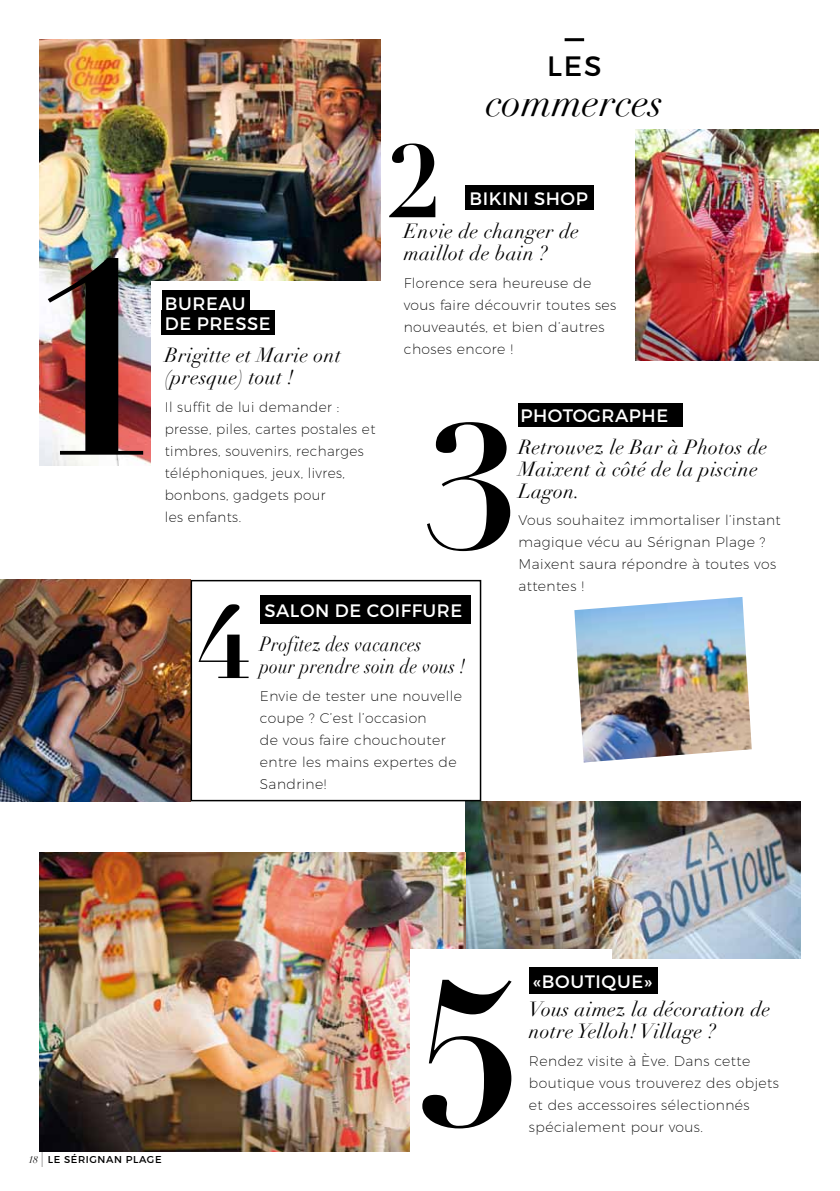
<style>
.page{position:relative;width:840px;height:1191px;background:#fff}
.page>*{position:absolute;margin:0;border:0;box-sizing:border-box;transform-origin:0 0}
.t1{font:700 270px "Didot";color:#000}
.t2{font:700 202.4px "Didot";color:#000}
.t3{font:700 174px "Didot";color:#000}
.t4{font:700 101.2px "Didot";color:#000}
.t5{font:italic 40px "Didot";color:#000}
.t6{font:28px "Montserrat";color:#000}
.t7{font:italic 20px/22px "Didot";letter-spacing:.02em;color:#000}
.t8{font:italic 20px/22px "Didot";letter-spacing:.02em;color:#000;scale:.88 1}
.t9{font:18px "Montserrat";letter-spacing:.03em;color:#fff}
.t10{font:200 14px/22px "Montserrat";letter-spacing:.03em;color:#000}
.t11{font:10px "Montserrat";letter-spacing:.06em;color:#000}
.s1{font-family:"Didot";font-style:italic}
.s2{font-family:"Didot";font-style:italic;font-size:16px}
</style>
<div class="page">
<img style="left:465px;top:801px;width:334px;height:157px">
<img style="left:0;top:580px;width:190px;height:221px">
<div style="left:190px;top:580px;width:291px;height:221px;border:2px solid #000"></div>
<img style="left:40px;top:852px;width:425px;height:299px">
<img style="left:40px;top:40px;width:340px;height:425px">
<div style="left:151px;top:281px;width:229px;height:245px;background:#fff"></div>
<div style="left:410px;top:950px;width:201px;height:241px;background:#fff"></div>
<hr style="left:564px;top:38px;width:19px;height:3px;background:#000">
<img style="left:635px;top:129px;width:183px;height:231px">
<div style="left:162px;top:290px;width:87px;height:20px;background:#000"></div>
<div style="left:162px;top:310px;width:113px;height:24px;background:#000"></div>
<div style="left:518px;top:403px;width:164px;height:24px;background:#000"></div>
<div style="left:260px;top:595px;width:211px;height:29px;background:#000"></div>
<div style="left:528px;top:967px;width:129px;height:26px;background:#000"></div>
<div style="left:464px;top:185px;width:129px;height:24px;background:#000"></div>
<img style="left:574px;top:597px;width:177px;height:165px">
<h1 class="t1" style="left:22px;top:190px;width:152px">1</h1>
<h3 class="t6" style="left:547px;top:48px;width:35px">LES</h3>
<h3 class="t5" style="left:485px;top:77px;width:178px">commerces</h3>
<h3 class="t4" style="left:386px;top:118px;width:58px">2</h3>
<p class="t9" style="left:469px;top:188px;width:120px">BIKI NI SHOP</p>
<h3 class="t7" style="left:403px;top:220px;width:177px">Envie de changer de maillot de bain ?</h3>
<p class="t10" style="left:403px;top:272px;width:214px">Florence sera heureuse de vous faire découvrir toutes ses nouveautés, et bien d’autres choses encore !</p>
<p class="t9" style="left:165px;top:292px;width:42px">BUREA</p>
<p class="t9" style="left:232px;top:292px;width:15px">U</p>
<p class="t9" style="left:165px;top:312px;width:58px">DE PRESSE</p>
<h3 class="t7" style="left:165px;top:344px;width:178px">Brigitte et Marie ont (presque) tout !</h3>
<p class="t10" style="left:165px;top:395px;width:212px">Il suffit de lui demander : presse, piles, cartes postales et timbres, souvenirs, recharges téléphoniques, jeux, livres, bonbons, gadgets pour<br>les enfants.</p>
<p class="t9" style="left:520px;top:405px;width:149px">PHOTOGRAPHE</p>
<h3 class="t3" style="left:423px;top:378px;width:98px">3</h3>
<h3 class="t7" style="left:518px;top:436px;width:250px">Retrouvez le Bar à Photos de<br>Maixent à côté de la piscine<br>Lagon.</h3>
<p class="t10" style="left:518px;top:509px;width:264px">Vous souhaitez immortaliser l’instant magique vécu au Sérignan Plage ?<br>Maixent saura répondre à toutes vos attentes !</p>
<h3 class="t4" style="left:195px;top:579px;width:58px">4</h3>
<p class="t9" style="left:264px;top:600px;width:26px">SALON</p>
<p class="t9" style="left:335px;top:600px;width:129px">DE COI FFURE</p>
<h3 class="t8" style="left:260px;top:633px;width:235px">Profitez des vacances<br>pour prendre soin de vous !</h3>
<p class="t10" style="left:260px;top:684px;width:204px">Envie de tester une nouvelle coupe ? C’est l’occasion<br>de vous faire chouchouter entre les mains expertes de<br>Sandrine!</p>
<h2 class="t2" style="left:413px;top:927px;width:114px">5</h2>
<p class="t9" style="left:533px;top:970px;width:120px">«BOUTIQUE»</p>
<h3 class="t7" style="left:528px;top:998px;width:243px">Vous aimez la décoration de notre Yelloh! Village ?</h3>
<p class="t10" style="left:528px;top:1049px;width:251px">Rendez visite à ève. Dans cette boutique vous trouverez des objets et des accessoires sélectionnés spécialement pour vous.</p>
<p class="t11" style="left:28px;top:1153px;width:78px"><span class="s1">18</span> <span class="s2">|</span> LE SÉRIGNAN</p>
<p class="t11" style="left:126px;top:1153px;width:36px">PLAGE</p>
</div>
